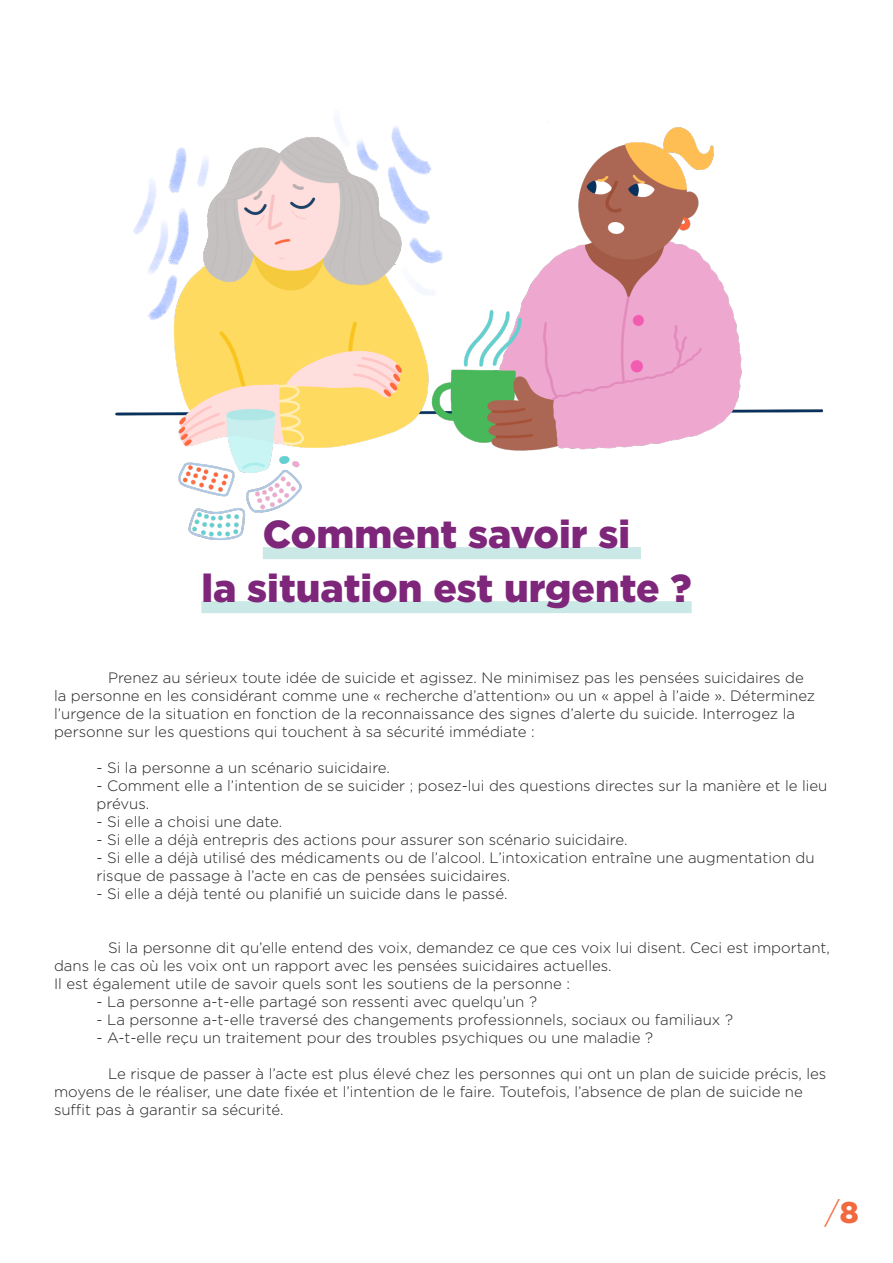
<style>
.page{position:relative;width:893px;height:1263px;background:#fff}
.page>*{position:absolute;margin:0;border:0;box-sizing:border-box;transform-origin:0 0}
.t1{font:900 39px "Gotham";color:#7d267a}
.t2{font:300 30px "Gotham";color:#f2693f}
.t3{font:300 15px/18px "Gotham";color:#231f20}
.s1{font-weight:900}
</style>
<div class="page">
<div style="left:201px;top:601px;width:491px;height:12px;background:#c9e8e6"></div>
<img style="left:115px;top:122px;width:708px;height:486px">
<p class="t1" style="left:263px;top:512px;width:369px">Comment savoir si</p>
<p class="t1" style="left:201px;top:566px;width:492px">la situation est urgente ?</p>
<p class="t3" style="left:54px;top:668px;width:763px;text-indent:54px">Prenez au sérieux toute idée de suicide et agissez. Ne minimisez pas les pensées suicidaires de la personne en les considérant comme une « recherche d’attention» ou un « appel à l’aide ». Déterminez l’urgence de la situation en fonction de la reconnaissance des signes d’alerte du suicide. Interrogez la personne sur les questions qui touchent à sa sécurité immédiate :</p>
<p class="t3" style="left:97px;top:758px;width:295px">- Si la personne a un scénario suicidaire.</p>
<p class="t3" style="left:97px;top:776px;width:732px">- Comment elle a l’intention de se suicider ; posez-lui des questions directes sur la manière et le lieu prévus.</p>
<p class="t3" style="left:97px;top:812px;width:187px">- Si elle a choisi une date.</p>
<p class="t3" style="left:97px;top:830px;width:532px">- Si elle a déjà entrepris des actions pour assurer son scénario suicidaire.</p>
<p class="t3" style="left:97px;top:848px;width:719px">- Si elle a déjà utilisé des médicaments ou de l’alcool. L’intoxication entraîne une augmentation du risque de passage à l’acte en cas de pensées suicidaires.</p>
<p class="t3" style="left:97px;top:884px;width:412px">- Si elle a déjà tenté ou planifié un suicide dans le passé.</p>
<p class="t3" style="left:54px;top:938px;width:777px;text-indent:54px">Si la personne dit qu’elle entend des voix, demandez ce que ces voix lui disent. Ceci est important, dans le cas où les voix ont un rapport avec les pensées suicidaires actuelles.</p>
<p class="t3" style="left:54px;top:974px;width:517px">Il est également utile de savoir quels sont les soutiens de la personne :</p>
<p class="t3" style="left:97px;top:992px;width:442px">- La personne a-t-elle partagé son ressenti avec quelqu’un ?</p>
<p class="t3" style="left:97px;top:1010px;width:638px">- La personne a-t-elle traversé des changements professionnels, sociaux ou familiaux ?</p>
<p class="t3" style="left:97px;top:1028px;width:558px">- A-t-elle reçu un traitement pour des troubles psychiques ou une maladie ?</p>
<p class="t3" style="left:54px;top:1064px;width:774px;text-indent:54px">Le risque de passer à l’acte est plus élevé chez les personnes qui ont un plan de suicide précis, les moyens de le réaliser, une date fixée et l’intention de le faire. Toutefois, l’absence de plan de suicide ne suffit pas à garantir sa sécurité.</p>
<h2 class="t2" style="left:825px;top:1193px;width:35px">/<span class="s1">8</span></h2>
</div>
